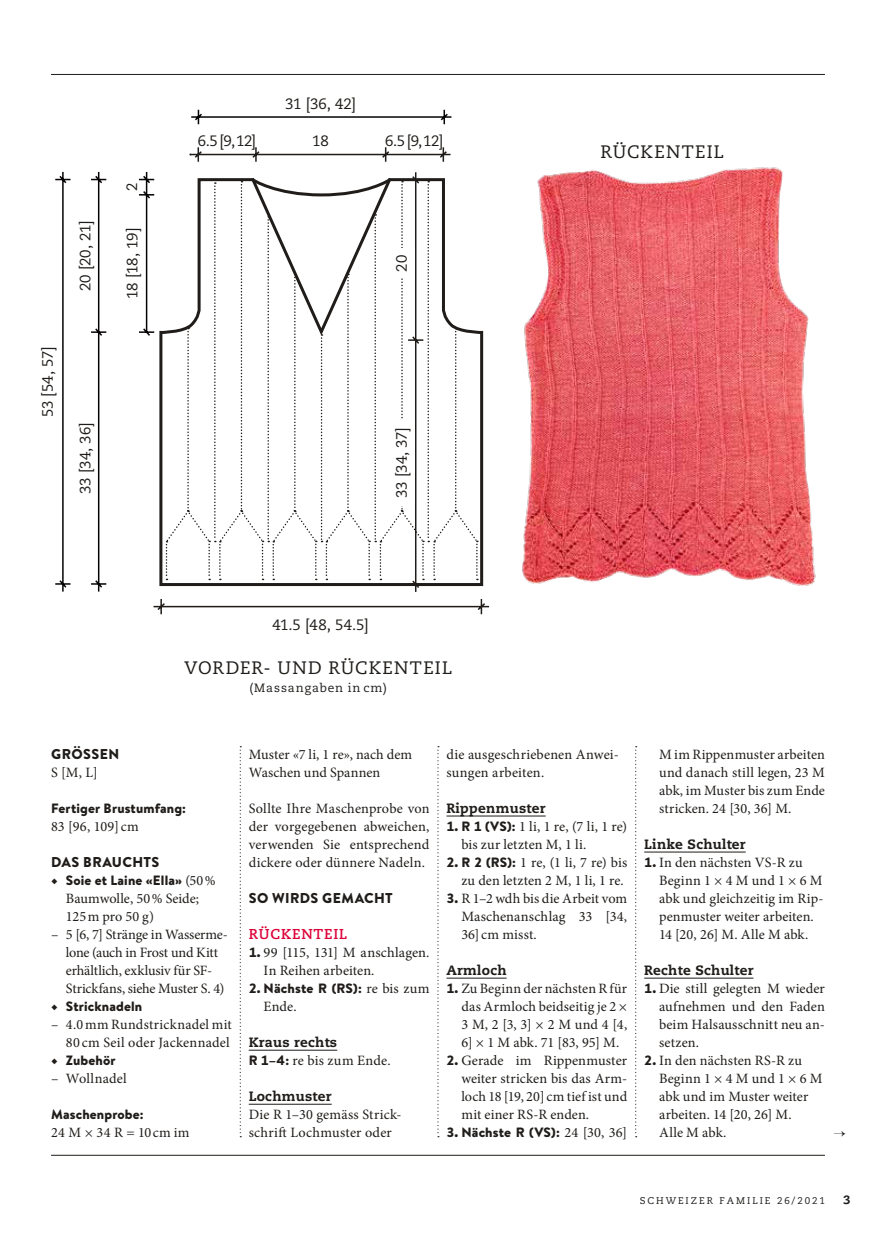
<style>
.page{position:relative;width:893px;height:1234px;background:#fff}
.page>*{position:absolute;margin:0;border:0;box-sizing:border-box;transform-origin:0 0}
.t1{font:18px "Caecilia";letter-spacing:.065em;color:#1f1c19}
.t2{font:15px "Caecilia";letter-spacing:-.005em;color:#1f1c19}
.t3{font:14.25px/18px "Minion Pro";letter-spacing:.01em;color:#1f1c19}
.t4{font:14.25px/18px "Minion Pro";letter-spacing:-.015em;color:#1f1c19}
.t5{font:900 14.25px "Brandon Text";letter-spacing:.025em;color:#1f1c19}
.t6{font:700 14.25px "Caecilia";letter-spacing:.06em;color:#dd0037}
.t7{font:900 13.5px "Brandon Text";letter-spacing:.01em;color:#1f1c19}
.t8{font:800 13.5px "Caecilia";letter-spacing:.02em;color:#1f1c19}
.t9{font:12px "Caecilia";letter-spacing:.075em;color:#1f1c19}
.t10{font:800 12px "Caecilia";color:#1f1c19}
.t11{font:9.75px "Caecilia";letter-spacing:.2em;color:#1f1c19}
.s1{font-family:"Minion Pro";font-weight:400;font-size:14.25px}
.s2{font-family:"Brandon Text";font-weight:900;font-size:13.5px}
</style>
<div class="page">
<hr style="left:51px;top:1154px;width:774px;height:1px;background:#1f1c19">
<hr style="left:51px;top:74px;width:774px;height:1px;background:#1f1c19">
<hr style="left:249px;top:1049px;width:88px;height:1px;background:#1f1c19">
<hr style="left:249px;top:1103px;width:83px;height:1px;background:#1f1c19">
<hr style="left:446px;top:815px;width:100px;height:1px;background:#1f1c19">
<hr style="left:446px;top:977px;width:61px;height:1px;background:#1f1c19">
<hr style="left:644px;top:851px;width:102px;height:1px;background:#1f1c19">
<hr style="left:644px;top:977px;width:109px;height:1px;background:#1f1c19">
<svg style="left:240px;top:746px;width:1px;height:388px"></svg>
<svg style="left:437px;top:746px;width:2px;height:388px"></svg>
<svg style="left:635px;top:746px;width:2px;height:388px"></svg>
<svg style="left:189px;top:147px;width:262px;height:15px"></svg>
<svg style="left:91px;top:171px;width:16px;height:421px"></svg>
<svg style="left:55px;top:171px;width:16px;height:421px"></svg>
<svg style="left:139px;top:171px;width:350px;height:444px"></svg>
<div style="left:384px;top:248px;width:31px;height:30px;background:#fff"></div>
<div style="left:384px;top:420px;width:31px;height:85px;background:#fff"></div>
<svg style="left:191px;top:109px;width:261px;height:16px"></svg>
<img style="left:522px;top:167px;width:294px;height:419px">
<p class="t2" style="left:39px;top:417px;width:72px;rotate:-90deg">53 [54, 57]</p>
<p class="t2" style="left:123px;top:191px;width:10px;rotate:-90deg">2</p>
<p class="t2" style="left:77px;top:291px;width:72px;rotate:-90deg">20 [20, 21]</p>
<p class="t2" style="left:124px;top:299px;width:73px;rotate:-90deg">18 [18, 19]</p>
<p class="t2" style="left:77px;top:494px;width:74px;rotate:-90deg">33 [34, 36]</p>
<p class="t2" style="left:285px;top:95px;width:72px">31 [36, 42]</p>
<p class="t2" style="left:198px;top:132px;width:60px">6.5 [9, 12]</p>
<p class="t2" style="left:312px;top:132px;width:18px">18</p>
<p class="t2" style="left:385px;top:132px;width:60px">6.5 [9, 12]</p>
<p class="t2" style="left:393px;top:272px;width:18px;rotate:-90deg">20</p>
<p class="t2" style="left:393px;top:498px;width:72px;rotate:-90deg">33 [34, 37]</p>
<p class="t2" style="left:272px;top:615px;width:98px">41.5 [48, 54.5]</p>
<p class="t1" style="left:184px;top:657px;width:269px">VORDER- UND RÜCKENTEIL</p>
<p class="t9" style="left:249px;top:681px;width:139px">(Massangaben in cm)</p>
<p class="t1" style="left:600px;top:141px;width:125px">RÜCKENTEIL</p>
<p class="t5" style="left:51px;top:743px;width:70px">GRÖSSEN</p>
<p class="t3" style="left:51px;top:763px;width:48px">S [M, L]</p>
<p class="t7" style="left:51px;top:798px;width:137px">Fertiger Brustumfang:</p>
<p class="t3" style="left:51px;top:817px;width:89px">83 [96, 109]cm</p>
<p class="t5" style="left:51px;top:851px;width:110px">DAS BRAUCHTS</p>
<p class="t7" style="left:51px;top:870px;width:166px"><span class="s1">◆</span> Soie et Laine «Ella» <span class="s1">(50%</span></p>
<p class="t3" style="left:66px;top:889px;width:135px">Baumwolle, 50% Seide;<br>125m pro 50 g)</p>
<p class="t4" style="left:66px;top:925px;width:163px;text-indent:-15px">– 5 [6, 7] Stränge in Wasserme&shy;lone (auch in Frost und Kitt erhältlich, exklusiv für SF-<br>Strickfans, siehe Muster S. 4)</p>
<p class="t7" style="left:51px;top:996px;width:93px"><span class="s1">◆</span> Stricknadeln</p>
<p class="t3" style="left:51px;top:1015px;width:182px;text-align:right">– 4.0mm Rundstricknadel mit<br>80 cm Seil oder Jackennadel</p>
<p class="t7" style="left:51px;top:1050px;width:66px"><span class="s1">◆</span> Zubehör</p>
<p class="t3" style="left:51px;top:1069px;width:77px">– Wollnadel</p>
<p class="t7" style="left:51px;top:1104px;width:94px">Maschenprobe:</p>
<p class="t3" style="left:51px;top:1123px;width:140px">24 M × 34 R = 10cm im</p>
<p class="t3" style="left:249px;top:745px;width:165px">Muster «7 li, 1 re», nach dem<br>Waschen und Spannen</p>
<p class="t3" style="left:249px;top:799px;width:182px;text-align:justify">Sollte Ihre Maschenprobe von der vorgegebenen abweichen, verwenden Sie entsprechend dickere oder dünnere Nadeln.</p>
<p class="t5" style="left:249px;top:887px;width:146px">SO WIRDS GEMACHT</p>
<p class="t6" style="left:249px;top:925px;width:101px">RÜCKENTEIL</p>
<p class="t3" style="left:264px;top:943px;width:167px;text-indent:-15px"><span class="s2">1.</span> 99 [115, 131] M anschlagen.<br>In Reihen arbeiten.</p>
<p class="t7" style="left:249px;top:978px;width:182px">2. Nächste R (RS): <span class="s1">re bis zum</span></p>
<p class="t3" style="left:264px;top:997px;width:35px">Ende.</p>
<p class="t8" style="left:249px;top:1033px;width:90px">Kraus rechts</p>
<p class="t3" style="left:249px;top:1051px;width:144px"><span class="s2">R 1–4:</span> re bis zum Ende.</p>
<p class="t8" style="left:249px;top:1087px;width:84px">Lochmuster</p>
<p class="t3" style="left:249px;top:1105px;width:154px">Die R 1–30 gemäss Strick&shy;schrift Lochmuster oder</p>
<p class="t3" style="left:446px;top:745px;width:174px">die ausgeschriebenen Anwei&shy;sungen arbeiten.</p>
<p class="t8" style="left:446px;top:799px;width:101px">Rippenmuster</p>
<p class="t3" style="left:461px;top:817px;width:167px;text-indent:-15px"><span class="s2">1. R 1 (VS):</span> 1 li, 1 re, (7 li, 1 re) bis zur letzten M, 1 li.</p>
<p class="t3" style="left:446px;top:853px;width:182px;text-align:right"><span class="s2">2. R 2 (RS):</span> 1 re, (1 li, 7 re) bis zu den letzten 2 M, 1 li, 1 re.</p>
<p class="t3" style="left:461px;top:889px;width:167px;text-align:justify;text-indent:-15px"><span class="s2">3.</span> R 1–2 wdh bis die Arbeit vom Maschenanschlag 33 [34, 36]cm misst.</p>
<p class="t8" style="left:446px;top:961px;width:62px">Armloch</p>
<p class="t3" style="left:461px;top:979px;width:167px;text-align:justify;text-indent:-15px"><span class="s2">1.</span> Zu Beginn der nächsten R für das Armloch beidseitig je 2 × 3 M, 2 [3, 3] × 2 M und 4 [4, 6] × 1 M abk. 71 [83, 95] M.</p>
<p class="t3" style="left:461px;top:1051px;width:167px;text-align:justify;text-indent:-15px"><span class="s2">2.</span> Gerade im Rippenmuster weiter stricken bis das Arm&shy;loch 18 [19, 20] cm tief ist und mit einer RS-R enden.</p>
<p class="t7" style="left:446px;top:1122px;width:182px">3. Nächste R (VS): <span class="s1">24 [30, 36]</span></p>
<p class="t3" style="left:659px;top:745px;width:167px;text-align:justify">M im Rippenmuster arbeiten und danach still legen, 23 M abk, im Muster bis zum Ende stricken. 24 [30, 36] M.</p>
<p class="t8" style="left:644px;top:835px;width:103px">Linke Schulter</p>
<p class="t3" style="left:659px;top:853px;width:166px;text-indent:-15px"><span class="s2">1.</span> In den nächsten VS-R zu<br>Beginn 1 × 4 M und 1 × 6 M abk und gleichzeitig im Rip&shy;penmuster weiter arbeiten.<br>14 [20, 26] M. Alle M abk.</p>
<p class="t8" style="left:644px;top:961px;width:111px">Rechte Schulter</p>
<p class="t3" style="left:659px;top:979px;width:167px;text-align:justify;text-indent:-15px"><span class="s2">1.</span> Die still gelegten M wieder aufnehmen und den Faden beim Halsausschnitt neu an&shy;setzen.</p>
<p class="t3" style="left:659px;top:1051px;width:165px;text-indent:-15px"><span class="s2">2.</span> In den nächsten RS-R zu<br>Beginn 1 × 4 M und 1 × 6 M abk und im Muster weiter arbeiten. 14 [20, 26] M.<br>Alle M abk.</p>
<p class="t11" style="left:640px;top:1194px;width:187px">SCHWEIZER FAMILIE 26/2021</p>
<p class="t10" style="left:843px;top:1192px;width:9px">3</p>
</div>
